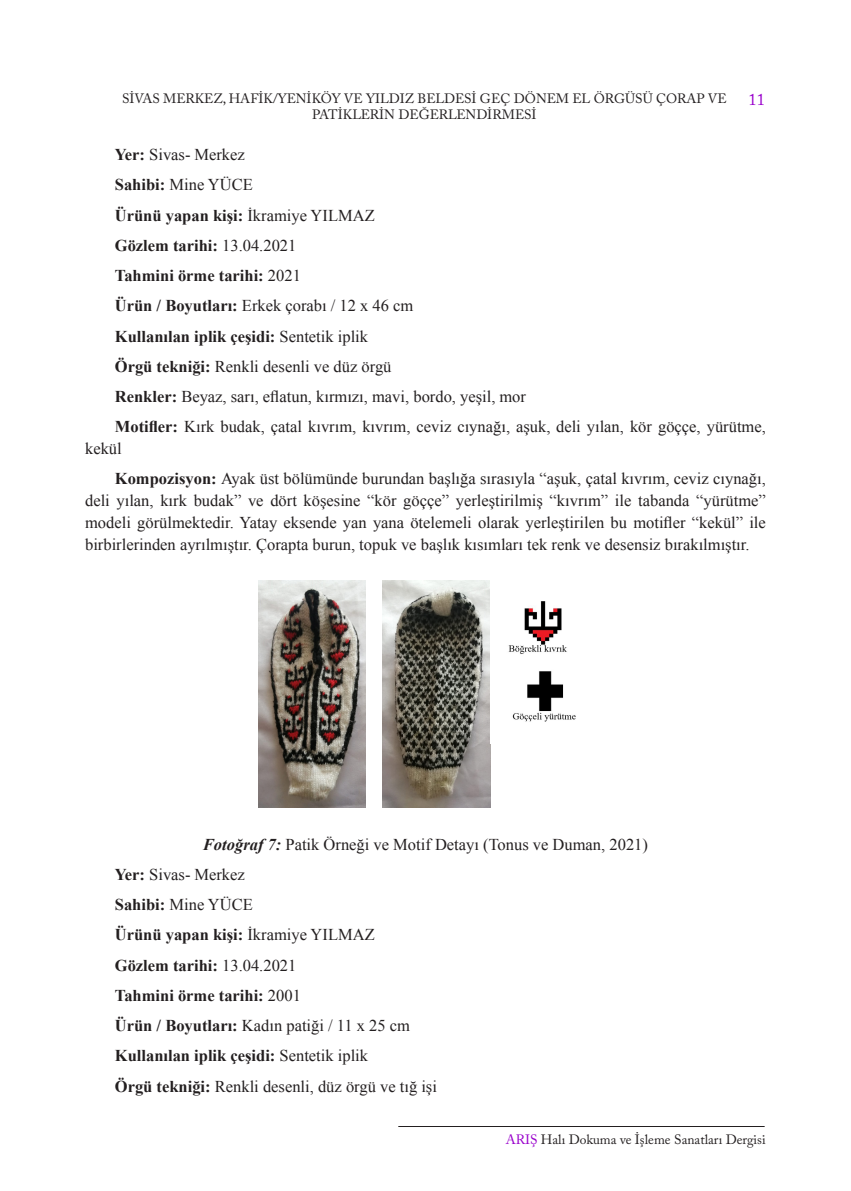
<style>
.page{position:relative;width:851px;height:1191px;background:#fff}
.page>*{position:absolute;margin:0;border:0;box-sizing:border-box;transform-origin:0 0}
.Gövde_Metni{font:16.5px/21.8px "Times New Roman";color:#231f20}
.t1{font:700 16.5px "Times New Roman";color:#231f20}
.t2{font:16.5px "Adobe Caslon Pro";color:#90c}
.t3{font:13.5px/16.5px "Adobe Caslon Pro";color:#231f20;text-align:center}
.s1{font-weight:700}
.s2{font-weight:400}
.s3{font-weight:700;font-style:italic}
.s4{color:#90c}
</style>
<div class="page">
<hr style="left:398px;top:1126px;width:366px;height:1px;background:#231f20">
<img style="left:258px;top:580px;width:108px;height:227px">
<img style="left:382px;top:580px;width:108px;height:227px">
<img style="left:508px;top:601px;width:68px;height:121px">
<p class="t3" style="left:122px;top:90px;width:606px">SİVAS MERKEZ, HAFİK/YENİKÖY VE YILDIZ BELDESİ GEÇ DÖNEM EL ÖRGÜSÜ ÇORAP VE<br>PATİKLERİN DEĞERLENDİRMESİ</p>
<p class="t2" style="left:748px;top:90px;width:18px">11</p>
<p class="Gövde_Metni" style="left:115px;top:143px;width:131px"><span class="s1">Yer:</span> Sivas- Merkez</p>
<p class="Gövde_Metni" style="left:115px;top:174px;width:139px"><span class="s1">Sahibi:</span> Mine YÜCE</p>
<p class="t1" style="left:115px;top:204px;width:261px">Ürünü yapan kişi: <span class="s2">İkramiye YILMAZ</span></p>
<p class="t1" style="left:115px;top:234px;width:183px">Gözlem tarihi: <span class="s2">13.04.2021</span></p>
<p class="t1" style="left:115px;top:264px;width:187px">Tahmini örme tarihi: <span class="s2">2021</span></p>
<p class="Gövde_Metni" style="left:115px;top:295px;width:300px"><span class="s1">Ürün / Boyutları:</span> Erkek çorabı / 12 x 46 cm</p>
<p class="t1" style="left:115px;top:325px;width:255px">Kullanılan iplik çeşidi: <span class="s2">Sentetik iplik</span></p>
<p class="Gövde_Metni" style="left:115px;top:355px;width:278px"><span class="s1">Örgü tekniği:</span> Renkli desenli ve düz örgü</p>
<p class="Gövde_Metni" style="left:115px;top:385px;width:412px"><span class="s1">Renkler:</span> Beyaz, sarı, eflatun, kırmızı, mavi, bordo, yeşil, mor</p>
<p class="Gövde_Metni" style="left:85px;top:416px;width:682px;text-indent:30px"><span class="s1">Motifler:</span> Kırk budak, çatal kıvrım, kıvrım, ceviz cıynağı, aşuk, deli yılan, kör göççe, yürütme, kekül</p>
<p class="Gövde_Metni" style="left:85px;top:468px;width:682px;text-align:justify;text-indent:30px"><span class="s1">Kompozisyon:</span> Ayak üst bölümünde burundan başlığa sırasıyla “aşuk, çatal kıvrım, ceviz cıynağı, deli yılan, kırk budak” ve dört köşesine “kör göççe” yerleştirilmiş “kıvrım” ile tabanda “yürütme” modeli görülmektedir. Yatay eksende yan yana ötelemeli olarak yerleştirilen bu motifler “kekül” ile birbirlerinden ayrılmıştır. Çorapta burun, topuk ve başlık kısımları tek renk ve desensiz bırakılmıştır.</p>
<p class="Gövde_Metni" style="left:203px;top:833px;width:446px"><span class="s3">Fotoğraf 7:</span> Patik Örneği ve Motif Detayı (Tonus ve Duman, 2021)</p>
<p class="Gövde_Metni" style="left:115px;top:863px;width:131px"><span class="s1">Yer:</span> Sivas- Merkez</p>
<p class="Gövde_Metni" style="left:115px;top:893px;width:139px"><span class="s1">Sahibi:</span> Mine YÜCE</p>
<p class="t1" style="left:115px;top:923px;width:261px">Ürünü yapan kişi: <span class="s2">İkramiye YILMAZ</span></p>
<p class="t1" style="left:115px;top:953px;width:183px">Gözlem tarihi: <span class="s2">13.04.2021</span></p>
<p class="t1" style="left:115px;top:984px;width:187px">Tahmini örme tarihi: <span class="s2">2001</span></p>
<p class="Gövde_Metni" style="left:115px;top:1014px;width:296px"><span class="s1">Ürün / Boyutları:</span> Kadın patiği / 11 x 25 cm</p>
<p class="t1" style="left:115px;top:1044px;width:255px">Kullanılan iplik çeşidi: <span class="s2">Sentetik iplik</span></p>
<p class="Gövde_Metni" style="left:115px;top:1075px;width:323px"><span class="s1">Örgü tekniği:</span> Renkli desenli, düz örgü ve tığ işi</p>
<p class="t3" style="left:505px;top:1130px;width:261px"><span class="s4">ARIŞ</span> Halı Dokuma ve İşleme Sanatları Dergisi</p>
</div>
